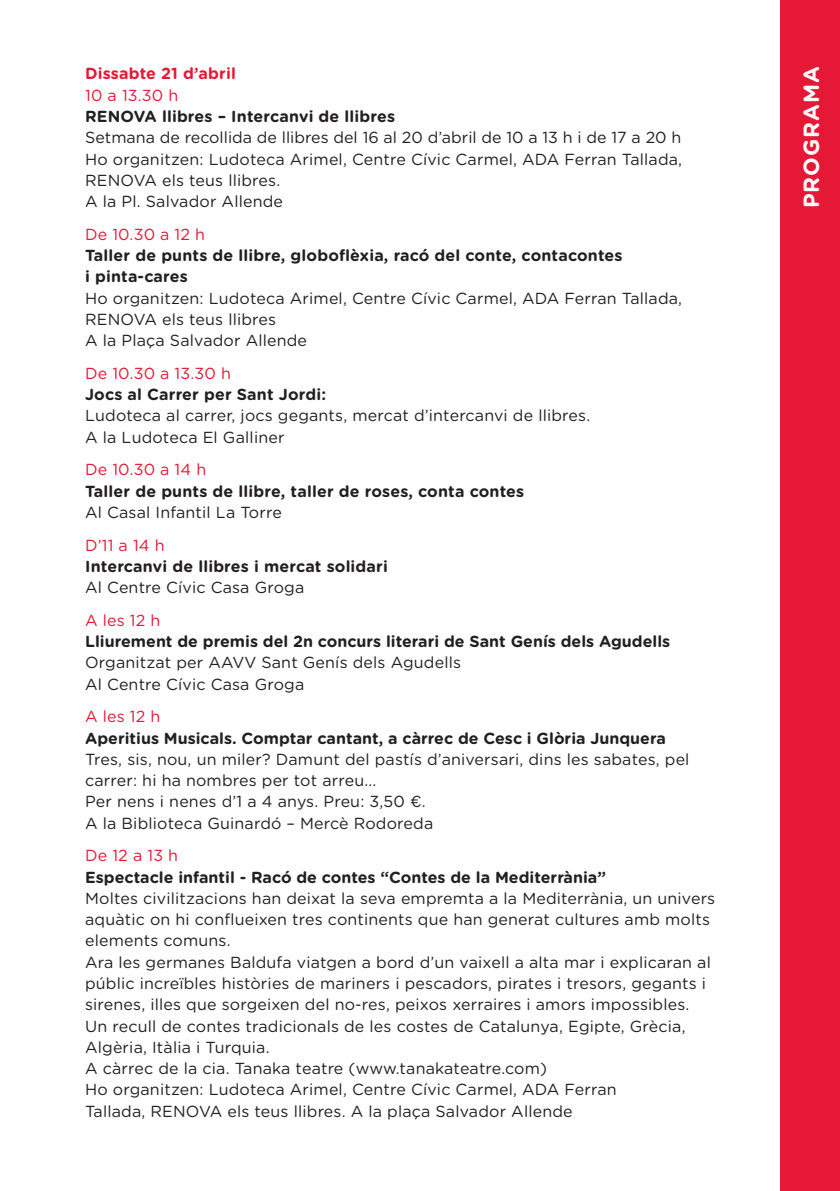
<style>
.page{position:relative;width:840px;height:1191px;background:#fff}
.page>*{position:absolute;margin:0;border:0;box-sizing:border-box;transform-origin:0 0}
.t1{font:700 22px "Gotham Rounded";letter-spacing:.04em;color:#fff}
.t2{font:16px/21.2px "Gotham Rounded";letter-spacing:.01em;color:#231f20}
.t3{font:700 16px/21.2px "Gotham Rounded";color:#231f20}
.t4{font:16px "Gotham Rounded";letter-spacing:.01em;color:#e51836}
.t5{font:700 16px "Gotham Rounded";letter-spacing:.01em;color:#e51836}
</style>
<div class="page">
<div style="left:780px;top:0;width:59px;height:1191px;background:#e51836"></div>
<p class="t5" style="left:85px;top:62px;width:152px">Dissabte 21 d’abril</p>
<p class="t4" style="left:85px;top:84px;width:95px">10 a 13.30 h</p>
<p class="t3" style="left:85px;top:105px;width:311px">RENOVA llibres – Intercanvi de llibres</p>
<p class="t2" style="left:85px;top:126px;width:597px">Setmana de recollida de llibres del 16 al 20 d’abril de 10 a 13 h i de 17 a 20 h</p>
<p class="t2" style="left:85px;top:148px;width:598px">Ho organitzen: Ludoteca Arimel, Centre Cívic Carmel, ADA Ferran Tallada,<br>RENOVA els teus llibres.</p>
<p class="t2" style="left:85px;top:190px;width:199px">A la Pl. Salvador Allende</p>
<p class="t4" style="left:85px;top:223px;width:121px">De 10.30 a 12 h</p>
<p class="t3" style="left:85px;top:244px;width:538px">Taller de punts de llibre, globoflèxia, racó del conte, contacontes i pinta-cares</p>
<p class="t2" style="left:85px;top:287px;width:598px">Ho organitzen: Ludoteca Arimel, Centre Cívic Carmel, ADA Ferran Tallada,<br>RENOVA els teus llibres</p>
<p class="t2" style="left:85px;top:329px;width:223px">A la Plaça Salvador Allende</p>
<p class="t4" style="left:85px;top:362px;width:147px">De 10.30 a 13.30 h</p>
<p class="t3" style="left:85px;top:383px;width:242px">Jocs al Carrer per Sant Jordi:</p>
<p class="t2" style="left:85px;top:404px;width:506px">Ludoteca al carrer, jocs gegants, mercat d’intercanvi de llibres.</p>
<p class="t2" style="left:85px;top:426px;width:201px">A la Ludoteca El Galliner</p>
<p class="t4" style="left:85px;top:459px;width:123px">De 10.30 a 14 h</p>
<p class="t3" style="left:85px;top:480px;width:440px">Taller de punts de llibre, taller de roses, conta contes</p>
<p class="t2" style="left:85px;top:501px;width:198px">Al Casal Infantil La Torre</p>
<p class="t4" style="left:85px;top:534px;width:81px">D’11 a 14 h</p>
<p class="t3" style="left:85px;top:555px;width:304px">Intercanvi de llibres i mercat solidari</p>
<p class="t2" style="left:85px;top:576px;width:220px">Al Centre Cívic Casa Groga</p>
<p class="t4" style="left:85px;top:609px;width:77px">A les 12 h</p>
<p class="t3" style="left:85px;top:630px;width:586px">Lliurement de premis del 2n concurs literari de Sant Genís dels Agudells</p>
<p class="t2" style="left:85px;top:651px;width:377px">Organitzat per AAVV Sant Genís dels Agudells</p>
<p class="t2" style="left:85px;top:672px;width:220px">Al Centre Cívic Casa Groga</p>
<p class="t4" style="left:85px;top:705px;width:77px">A les 12 h</p>
<p class="t3" style="left:85px;top:726px;width:582px">Aperitius Musicals. Comptar cantant, a càrrec de Cesc i Glòria Junquera</p>
<p class="t2" style="left:85px;top:748px;width:605px">Tres, sis, nou, un miler? Damunt del pastís d’aniversari, dins les sabates, pel carrer: hi ha nombres per tot arreu...<br>Per nens i nenes d’1 a 4 anys. Preu: 3,50 €.</p>
<p class="t2" style="left:85px;top:811px;width:349px">A la Biblioteca Guinardó – Mercè Rodoreda</p>
<p class="t4" style="left:85px;top:844px;width:94px">De 12 a 13 h</p>
<p class="t3" style="left:85px;top:865px;width:522px">Espectacle infantil - Racó de contes “Contes de la Mediterrània”</p>
<p class="t2" style="left:85px;top:887px;width:631px">Moltes civilitzacions han deixat la seva empremta a la Mediterrània, un univers aquàtic on hi conflueixen tres continents que han generat cultures amb molts elements comuns.</p>
<p class="t2" style="left:85px;top:950px;width:627px">Ara les germanes Baldufa viatgen a bord d’un vaixell a alta mar i explicaran al públic increïbles històries de mariners i pescadors, pirates i tresors, gegants i sirenes, illes que sorgeixen del no-res, peixos xerraires i amors impossibles.</p>
<p class="t2" style="left:85px;top:1014px;width:601px">Un recull de contes tradicionals de les costes de Catalunya, Egipte, Grècia,<br>Algèria, Itàlia i Turquia.</p>
<p class="t2" style="left:85px;top:1057px;width:463px">A càrrec de la cia. Tanaka teatre (www.tanakateatre.com)</p>
<p class="t2" style="left:85px;top:1078px;width:533px">Ho organitzen: Ludoteca Arimel, Centre Cívic Carmel, ADA Ferran<br>Tallada, RENOVA els teus llibres. A la plaça Salvador Allende</p>
<p class="t1" style="left:794px;top:208px;width:143px;rotate:-90deg">PROGRAMA</p>
</div>
